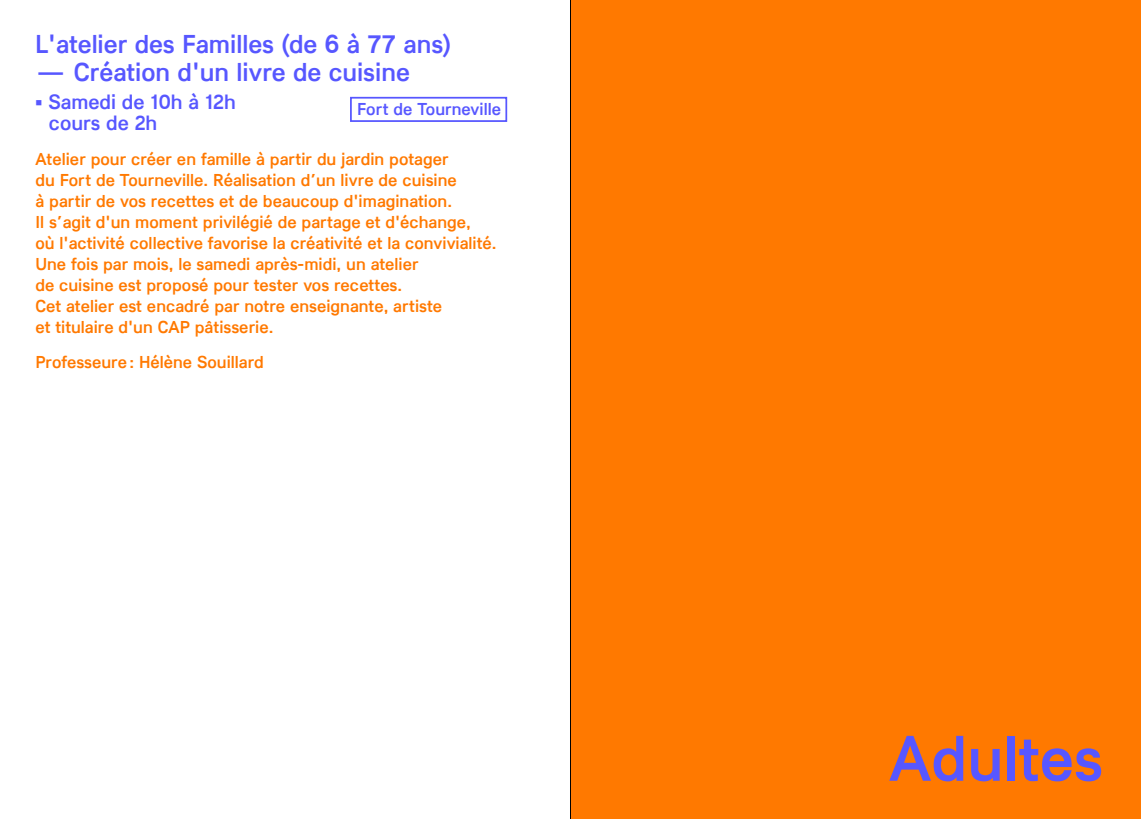
<style>
.page{position:relative;width:1141px;height:819px;background:#fff}
.page>*{position:absolute;margin:0;border:0;box-sizing:border-box;transform-origin:0 0}
.t1{font:500 64.75px "Lunchtype";color:#5757ff}
.t2{font:500 26.25px "Lunchtype";color:#5757ff}
.t3{font:500 21px/21px "Lunchtype";color:#5757ff}
.t4{font:500 17.5px/21px "Lunchtype";color:#ff7900}
.t5{font:500 17.5px "Lunchtype";color:#5757ff}
.s1{font-family:"Karrik";font-weight:400}
</style>
<div class="page">
<div style="left:350px;top:97px;width:157px;height:25px;border:2px solid #5757ff"></div>
<div style="left:570px;top:0;width:571px;height:819px;background:#ff7900"></div>
<hr style="left:570px;top:0;width:1px;height:819px;background:#000">
<h2 class="t2" style="left:35px;top:33px;width:418px">L'atelier des Familles (de 6 à 77 ans)</h2>
<h2 class="t2" style="left:35px;top:56px;width:376px">— Création d'un livre de cuisine</h2>
<p class="t3" style="left:49px;top:93px;width:189px;text-indent:-14px"><span class="s1">•</span> Samedi de 10h à 12h cours de 2h</p>
<p class="t4" style="left:35px;top:149px;width:463px">Atelier pour créer en famille à partir du jardin potager<br>du Fort de Tourneville. Réalisation d’un livre de cuisine<br>à partir de vos recettes et de beaucoup d'imagination.<br>Il s’agit d'un moment privilégié de partage et d'échange,<br>où l'activité collective favorise la créativité et la convivialité.<br>Une fois par mois, le samedi après-midi, un atelier<br>de cuisine est proposé pour tester vos recettes.<br>Cet atelier est encadré par notre enseignante, artiste<br>et titulaire d'un CAP pâtisserie.</p>
<p class="t4" style="left:35px;top:352px;width:230px">Professeure : Hélène Souillard</p>
<p class="t5" style="left:357px;top:99px;width:145px">Fort de Tourneville</p>
<h1 class="t1" style="left:889px;top:719px;width:215px">Adultes</h1>
</div>
